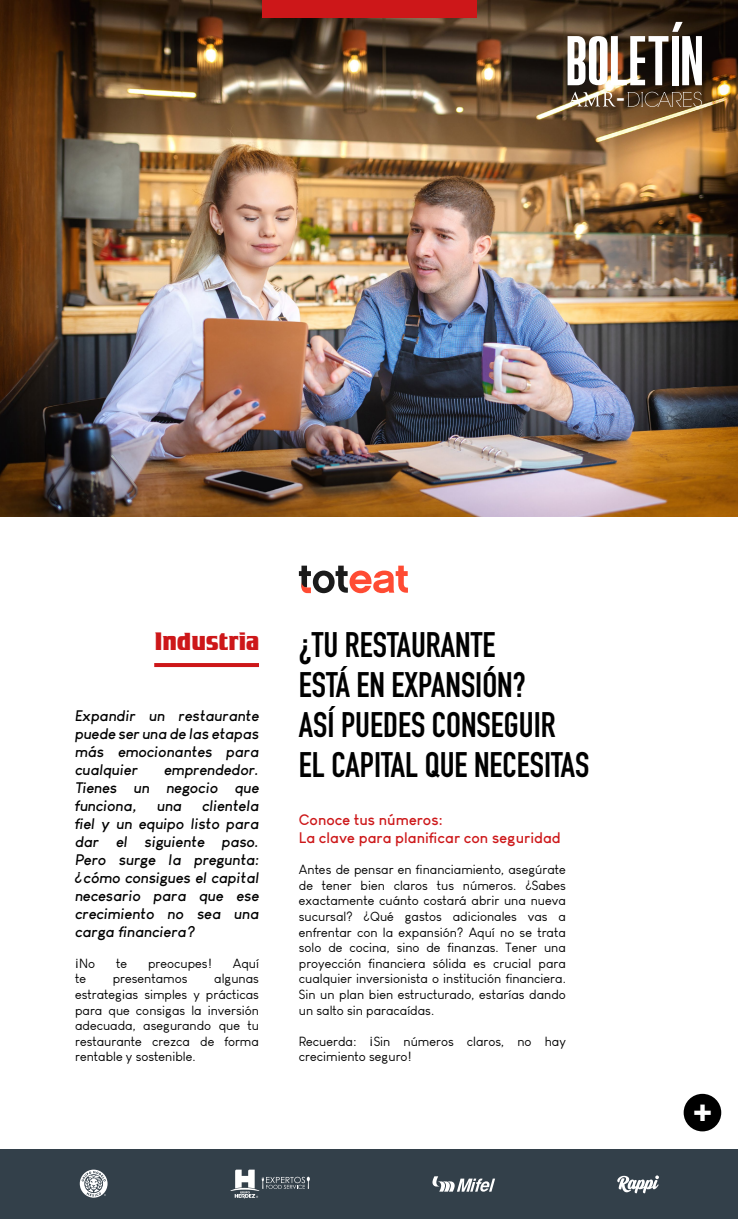
<style>
.page{position:relative;width:738px;height:1219px;background:#fff}
.page>*{position:absolute;margin:0;border:0;box-sizing:border-box;transform-origin:0 0}
.t1{font:55px "Pirrata";color:#fff}
.t2{font:700 35px/40px "DIN Condensed";color:#000}
.t3{font:30px "Tobago Poster";color:#fff}
.t4{font:25px "Tobago Poster";color:#cd1719}
.t5{font:23.1px "Pirrata";color:#fff}
.t6{font:italic 700 15px/18px "Louis George Cafe";letter-spacing:.01em;color:#000;text-align:justify}
.t7{font:700 15px/18px "Louis George Cafe";color:#cd1719}
.t8{font:13px/15.6px "Louis George Cafe";color:#000;text-align:justify}
</style>
<div class="page">
<img style="left:1px;top:0;width:736px;height:516px">
<div style="left:0;top:1149px;width:737px;height:70px;background:#33404a"></div>
<div style="left:683px;top:1094px;width:37px;height:37px;background:#000;border-radius:50%"></div>
<svg style="left:80px;top:1170px;width:27px;height:28px"></svg>
<svg style="left:617px;top:1175px;width:41px;height:18px"></svg>
<svg style="left:230px;top:1170px;width:79px;height:28px"></svg>
<svg style="left:432px;top:1176px;width:62px;height:16px"></svg>
<div style="left:261px;top:0;width:215px;height:17px;background:#cd1719"></div>
<hr style="left:154px;top:663px;width:105px;height:4px;background:#cd1719">
<svg style="left:298px;top:566px;width:109px;height:27px"></svg>
<svg style="left:567px;top:92px;width:48px;height:15px"></svg>
<svg style="left:627px;top:92px;width:74px;height:15px"></svg>
<img style="left:0;top:0;width:1px;height:571px">
<svg style="left:671px;top:22px;width:11px;height:10px"></svg>
<h1 class="t1" style="left:565px;top:32px;width:139px">BOLETIN</h1>
<h3 class="t5" style="left:616px;top:86px;width:10px">-</h3>
<h3 class="t4" style="left:154px;top:626px;width:106px">Industria</h3>
<p class="t6" style="left:75px;top:706px;width:185px">Expandir un restaurante puede ser una de las etapas más emocionantes para cualquier</p>
<p class="t6" style="left:75px;top:760px;width:185px;text-indent:89px">emprendedor.<br>Tienes un negocio que funciona,</p>
<p class="t6" style="left:75px;top:796px;width:185px;text-indent:127px">clientela fiel y un equipo listo para dar el siguiente paso.<br>Pero surge la pregunta: ¿cómo consigues el capital necesario para que ese crecimiento no sea una carga financiera?</p>
<p class="t8" style="left:75px;top:955px;width:22px">¡No</p>
<p class="t8" style="left:116px;top:955px;width:13px">te</p>
<p class="t8" style="left:148px;top:955px;width:65px">preocupes!</p>
<p class="t8" style="left:232px;top:955px;width:28px">Aquí</p>
<p class="t8" style="left:75px;top:971px;width:13px">te</p>
<p class="t8" style="left:113px;top:971px;width:76px">presentamos</p>
<p class="t6" style="left:157px;top:796px;width:26px">una</p>
<p class="t8" style="left:75px;top:971px;width:185px;text-indent:139px">algunas estrategias simples y prácticas para que consigas la inversión adecuada, asegurando que tu restaurante crezca de forma rentable y sostenible.</p>
<h2 class="t2" style="left:298px;top:624px;width:292px">¿TU RESTAURANTE<br>ESTÁ EN EXPANSIÓN?<br>ASÍ PUEDES CONSEGUIR<br>EL CAPITAL QUE NECESITAS</h2>
<p class="t7" style="left:298px;top:810px;width:263px">Conoce tus números:<br>La clave para planificar con seguridad</p>
<p class="t8" style="left:298px;top:862px;width:268px">Antes de pensar en financiamiento, asegúrate de tener bien claros tus números. ¿Sabes exactamente cuánto costará abrir una nueva sucursal? ¿Qué gastos adicionales vas a enfrentar con la expansión? Aquí no se trata solo de cocina, sino de finanzas. Tener una proyección financiera sólida es crucial para cualquier inversionista o institución financiera.<br>Sin un plan bien estructurado, estarías dando un salto sin paracaídas.</p>
<p class="t8" style="left:298px;top:1033px;width:268px">Recuerda: ¡Sin números claros, no hay crecimiento seguro!</p>
<h3 class="t3" style="left:691px;top:1092px;width:21px">+</h3>
</div>
